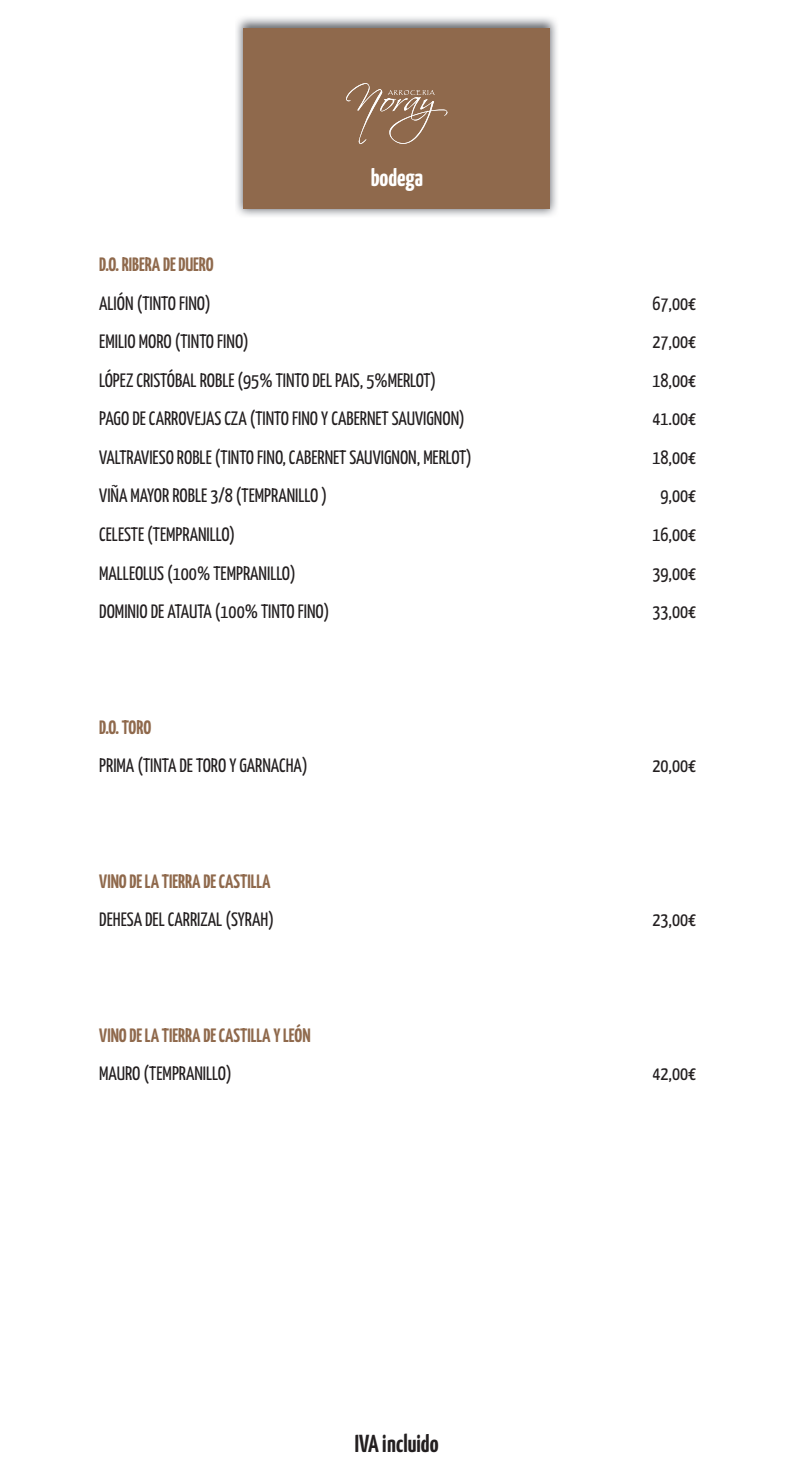
<style>
.page{position:relative;width:794px;height:1464px;background:#fff}
.page>*{position:absolute;margin:0;border:0;box-sizing:border-box;transform-origin:0 0}
.t1{font:700 24.5px "Yanone Kaffeesatz";color:#231f20}
.t2{font:700 24.5px "Yanone Kaffeesatz";color:#fff}
.t3{font:19.25px "Yanone Kaffeesatz";color:#231f20}
.t4{font:700 19.25px "Yanone Kaffeesatz";color:#8f694c}
</style>
<div class="page">
<img style="left:236px;top:17px;width:321px;height:199px">
<div style="left:243px;top:28px;width:307px;height:181px;background:#8f694c"></div>
<svg style="left:346px;top:83px;width:101px;height:61px"></svg>
<p class="t2" style="left:371px;top:160px;width:54px">bodega</p>
<p class="t4" style="left:99px;top:251px;width:116px">D.O. RIBERA DE DUERO</p>
<p class="t3" style="left:99px;top:289px;width:113px">ALIÓN (TINTO FINO)</p>
<p class="t3" style="left:652px;top:289px;width:45px">67,00€</p>
<p class="t3" style="left:99px;top:328px;width:151px">EMILIO MORO (TINTO FINO)</p>
<p class="t3" style="left:652px;top:328px;width:45px">27,00€</p>
<p class="t3" style="left:99px;top:366px;width:338px">LÓPEZ CRISTÓBAL ROBLE (95% TINTO DEL PAIS, 5%MERLOT)</p>
<p class="t3" style="left:652px;top:366px;width:45px">18,00€</p>
<p class="t3" style="left:99px;top:405px;width:367px">PAGO DE CARROVEJAS CZA (TINTO FINO Y CABERNET SAUVIGNON)</p>
<p class="t3" style="left:652px;top:405px;width:45px">41.00€</p>
<p class="t3" style="left:99px;top:443px;width:374px">VALTRAVIESO ROBLE (TINTO FINO, CABERNET SAUVIGNON, MERLOT)</p>
<p class="t3" style="left:652px;top:443px;width:45px">18,00€</p>
<p class="t3" style="left:99px;top:482px;width:229px">VIÑA MAYOR ROBLE 3/8 (TEMPRANILLO )</p>
<p class="t3" style="left:660px;top:482px;width:37px">9,00€</p>
<p class="t3" style="left:99px;top:520px;width:137px">CELESTE (TEMPRANILLO)</p>
<p class="t3" style="left:652px;top:520px;width:45px">16,00€</p>
<p class="t3" style="left:99px;top:559px;width:198px">MALLEOLUS (100% TEMPRANILLO)</p>
<p class="t3" style="left:652px;top:559px;width:45px">39,00€</p>
<p class="t3" style="left:99px;top:597px;width:232px">DOMINIO DE ATAUTA (100% TINTO FINO)</p>
<p class="t3" style="left:652px;top:597px;width:45px">33,00€</p>
<p class="t4" style="left:99px;top:713px;width:54px">D.O. TORO</p>
<p class="t3" style="left:99px;top:751px;width:210px">PRIMA (TINTA DE TORO Y GARNACHA)</p>
<p class="t3" style="left:652px;top:751px;width:45px">20,00€</p>
<p class="t4" style="left:99px;top:867px;width:173px">VINO DE LA TIERRA DE CASTILLA</p>
<p class="t3" style="left:99px;top:905px;width:176px">DEHESA DEL CARRIZAL (SYRAH)</p>
<p class="t3" style="left:652px;top:905px;width:45px">23,00€</p>
<p class="t4" style="left:99px;top:1021px;width:213px">VINO DE LA TIERRA DE CASTILLA Y LEÓN</p>
<p class="t3" style="left:99px;top:1059px;width:134px">MAURO (TEMPRANILLO)</p>
<p class="t3" style="left:652px;top:1059px;width:45px">42,00€</p>
<p class="t1" style="left:355px;top:1426px;width:85px">IVA incluido</p>
</div>
